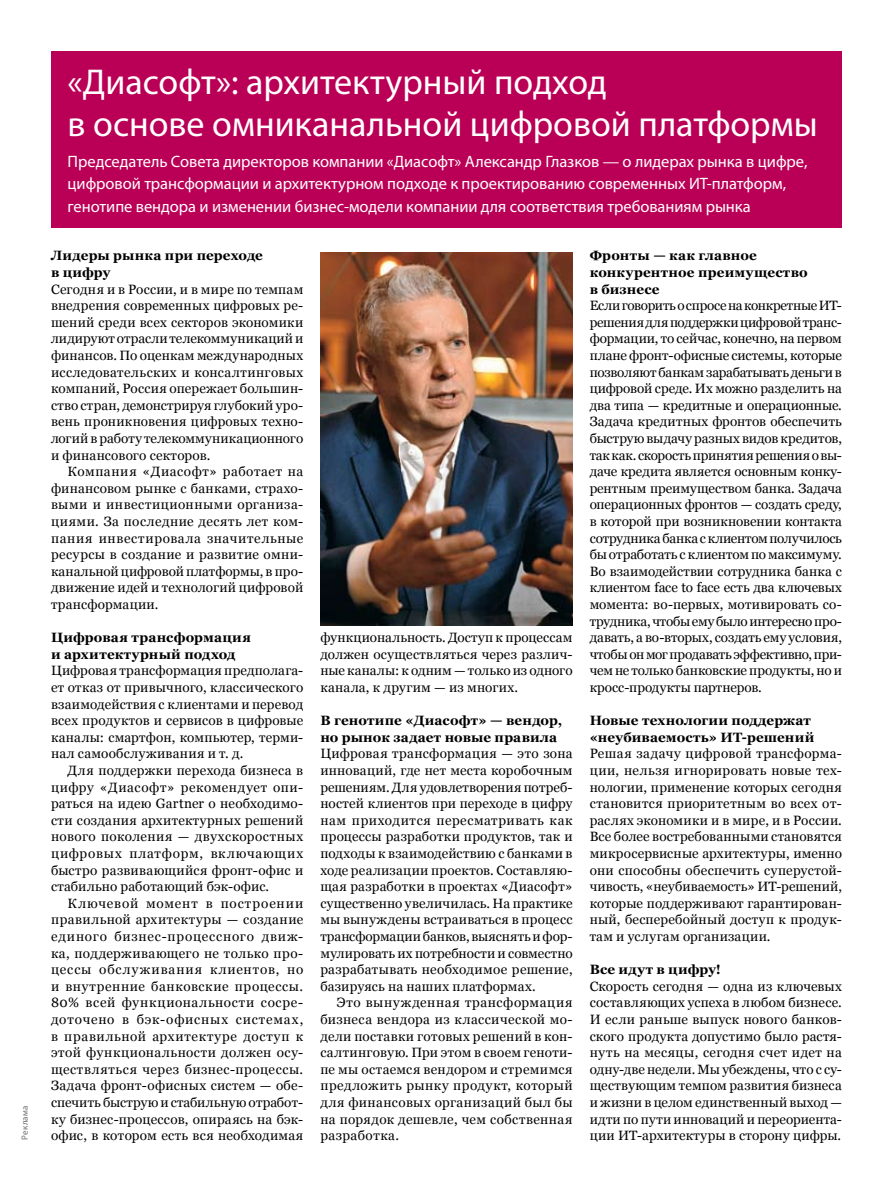
<style>
.page{position:relative;width:893px;height:1191px;background:#fff}
.page>*{position:absolute;margin:0;border:0;box-sizing:border-box;transform-origin:0 0}
.t1{font:36px/42px "Myriad Pro";color:#fff}
.t2{font:16.5px/22.5px "Myriad Pro";letter-spacing:-.005em;color:#fff}
.t3{font:13.5px/16.6px "Georgia";letter-spacing:.015em;color:#000;text-align:justify}
.t4{font:700 13.5px/16.6px "Georgia";letter-spacing:.01em;color:#000}
.t5{font:9px "Myriad Pro";letter-spacing:.02em;color:#6d6f71}
</style>
<div class="page">
<div style="left:51px;top:51px;width:791px;height:176px;background:#ba0056"></div>
<img style="left:321px;top:252px;width:252px;height:373px">
<p class="t5" style="left:19px;top:1139px;width:35px;rotate:-90deg">Реклама</p>
<h1 class="t1" style="left:68px;top:60px;width:752px">«Диасофт»: архитектурный подход<br>в основе омниканальной цифровой платформы</h1>
<p class="t2" style="left:68px;top:150px;width:741px">Председатель Совета директоров компании «Диасофт» Александр Глазков — о лидерах рынка в цифре, цифровой трансформации и архитектурном подходе к проектированию современных ИТ-платформ, генотипе вендора и изменении бизнес-модели компании для соответствия требованиям рынка</p>
<p class="t4" style="left:51px;top:247px;width:214px">Лидеры рынка при переходе в цифру</p>
<p class="t3" style="left:51px;top:281px;width:254px">Сегодня и в России, и в мире по темпам внедрения современных цифровых ре&shy;шений среди всех секторов экономики лидируют отрасли телекоммуникаций и финансов. По оценкам международных исследовательских и консалтинговых компаний, Россия опережает большин&shy;ство стран, демонстрируя глубокий уро&shy;вень проникновения цифровых техно&shy;логий в работу телекоммуникационного и финансового секторов.</p>
<p class="t3" style="left:51px;top:463px;width:254px;text-indent:17px">Компания «Диасофт» работает на финансовом рынке с банками, страхо&shy;выми и инвестиционными организа&shy;циями. За последние десять лет ком&shy;пания инвестировала значительные ресурсы в создание и развитие омни&shy;канальной цифровой платформы, в про&shy;движение идей и технологий цифровой трансформации.</p>
<p class="t4" style="left:51px;top:629px;width:201px">Цифровая трансформация и архитектурный подход</p>
<p class="t3" style="left:51px;top:662px;width:254px">Цифровая трансформация предполага&shy;ет отказ от привычного, классического взаимодействия с клиентами и перевод всех продуктов и сервисов в цифровые каналы: смартфон, компьютер, терми&shy;нал самообслуживания и т. д.</p>
<p class="t3" style="left:51px;top:762px;width:254px;text-indent:17px">Для поддержки перехода бизнеса в цифру «Диасофт» рекомендует опи&shy;раться на идею Gartner о необходимо&shy;сти создания архитектурных решений нового поколения — двухскоростных цифровых платформ, включающих быстро развивающийся фронт-офис и стабильно работающий бэк-офис.</p>
<p class="t3" style="left:51px;top:895px;width:254px;text-indent:17px">Ключевой момент в построении правильной архитектуры — создание единого бизнес-процессного движ&shy;ка, поддерживающего не только про&shy;цессы обслуживания клиентов, но и внутренние банковские процессы.<br>80% всей функциональности сосре&shy;доточено в бэк-офисных системах, в правильной архитектуре доступ к этой функциональности должен осу&shy;ществляться через бизнес-процессы.<br>Задача фронт-офисных систем — обе&shy;спечить быструю и стабильную отработ&shy;ку бизнес-процессов, опираясь на бэк&shy;офис, в котором есть вся необходимая</p>
<p class="t3" style="left:320px;top:629px;width:254px">функциональность. Доступ к процессам должен осуществляться через различ&shy;ные каналы: к одним — только из одного канала, к другим — из многих.</p>
<p class="t4" style="left:320px;top:712px;width:243px">В генотипе «Диасофт» — вендор, но рынок задает новые правила</p>
<p class="t3" style="left:320px;top:745px;width:254px">Цифровая трансформация — это зона инноваций, где нет места коробочным решениям. Для удовлетворения потреб&shy;ностей клиентов при переходе в цифру нам приходится пересматривать как процессы разработки продуктов, так и подходы к взаимодействию с банками в ходе реализации проектов. Составляю&shy;щая разработки в проектах «Диасофт» существенно увеличилась. На практике мы вынуждены встраиваться в процесс трансформации банков, выяснять и фор&shy;мулировать их потребности и совместно разрабатывать необходимое решение, базируясь на наших платформах.</p>
<p class="t3" style="left:320px;top:994px;width:254px;text-indent:17px">Это вынужденная трансформация бизнеса вендора из классической мо&shy;дели поставки готовых решений в кон&shy;салтинговую. При этом в своем геноти&shy;пе мы остаемся вендором и стремимся предложить рынку продукт, который для финансовых организаций был бы на порядок дешевле, чем собственная разработка.</p>
<p class="t4" style="left:590px;top:247px;width:220px">Фронты — как главное конкурентное преимущество в бизнесе</p>
<p class="t3" style="left:590px;top:297px;width:254px">Если говорить о спросе на конкретные ИТ&shy;решения для поддержки цифровой транс&shy;формации, то сейчас, конечно, на первом плане фронт-офисные системы, которые позволяют банкам зарабатывать деньги в цифровой среде. Их можно разделить на два типа — кредитные и операционные.<br>Задача кредитных фронтов обеспечить быструю выдачу разных видов кредитов, так как. скорость принятия решения о вы&shy;даче кредита является основным конку&shy;рентным преимуществом банка. Задача операционных фронтов — создать среду, в которой при возникновении контакта сотрудника банка с клиентом получилось бы отработать с клиентом по максимуму.<br>Во взаимодействии сотрудника банка с клиентом face to face есть два ключевых момента: во-первых, мотивировать со&shy;трудника, чтобы ему было интересно про&shy;давать, а во-вторых, создать ему условия, чтобы он мог продавать эффективно, при&shy;чем не только банковские продукты, но и кросс-продукты партнеров.</p>
<p class="t4" style="left:590px;top:712px;width:226px">Новые технологии поддержат «неубиваемость» ИТ-решений</p>
<p class="t3" style="left:590px;top:745px;width:254px">Решая задачу цифровой трансформа&shy;ции, нельзя игнорировать новые тех&shy;нологии, применение которых сегодня становится приоритетным во всех от&shy;раслях экономики и в мире, и в России.<br>Все более востребованными становятся микросервисные архитектуры, именно они способны обеспечить суперустой&shy;чивость, «неубиваемость» ИТ-решений, которые поддерживают гарантирован&shy;ный, бесперебойный доступ к продук&shy;там и услугам организации.</p>
<p class="t4" style="left:590px;top:961px;width:133px">Все идут в цифру!</p>
<p class="t3" style="left:590px;top:978px;width:254px">Скорость сегодня — одна из ключевых составляющих успеха в любом бизнесе.<br>И если раньше выпуск нового банков&shy;ского продукта допустимо было растя&shy;нуть на месяцы, сегодня счет идет на одну-две недели. Мы убеждены, что с су&shy;ществующим темпом развития бизнеса и жизни в целом единственный выход — идти по пути инноваций и переориента&shy;ции ИТ-архитектуры в сторону цифры.</p>
</div>
